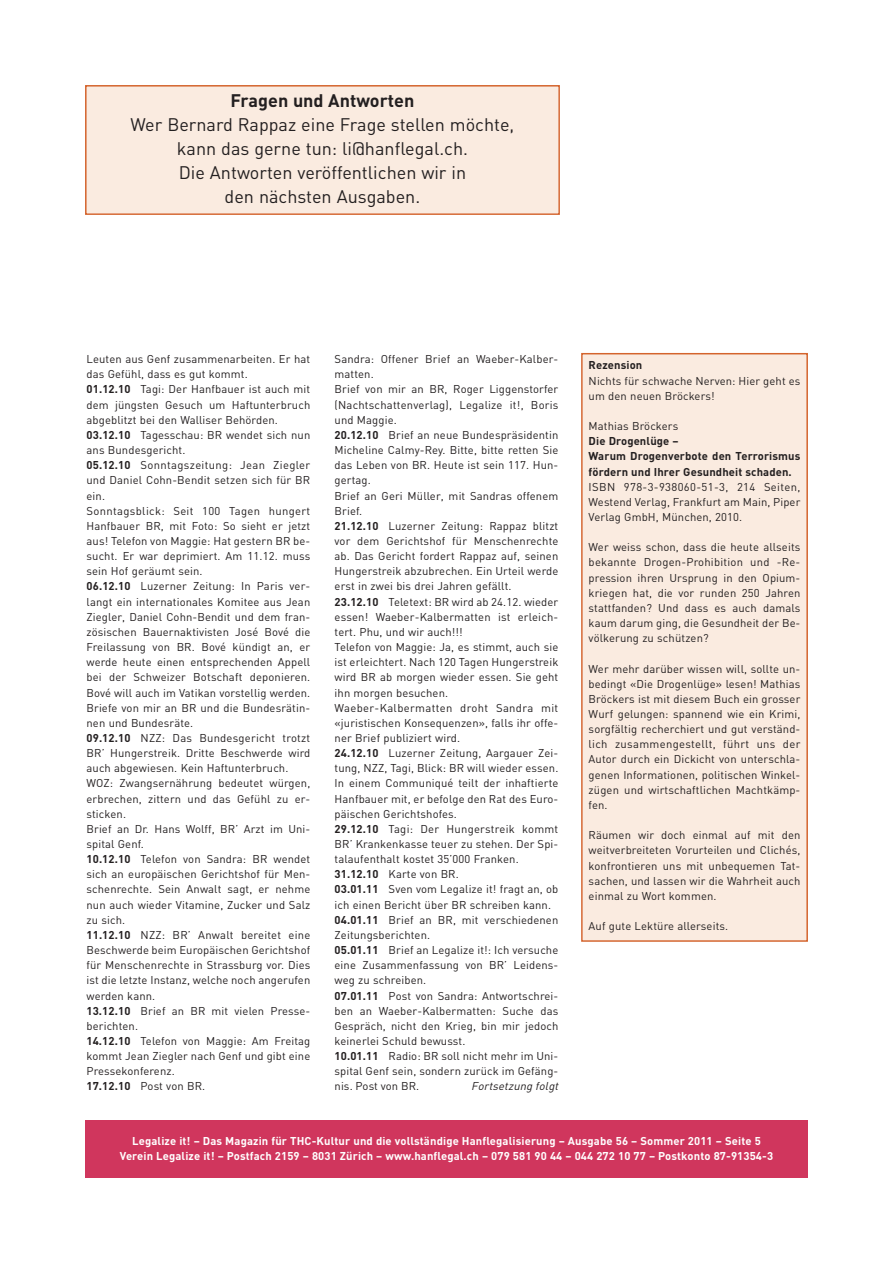
<style>
.page{position:relative;width:893px;height:1263px;background:#fff}
.page>*{position:absolute;margin:0;border:0;box-sizing:border-box;transform-origin:0 0}
.t1{font:18px/24.2px "DIN";color:#231f20;text-align:center}
.t2{font:700 18px "DIN";color:#231f20}
.t3{font:11.25px/15.1px "DIN";letter-spacing:.01em;color:#231f20;text-align:justify}
.t4{font:700 11.25px/15.1px "DIN";letter-spacing:.01em;color:#fff;text-align:center}
.t5{font:700 11.25px/15.1px "DIN";letter-spacing:.01em;color:#231f20}
.t6{font:italic 11.25px "DIN";color:#231f20}
.s1{font-weight:700}
</style>
<div class="page">
<div style="left:85px;top:1121px;width:723px;height:57px;background:#d0365d"></div>
<div style="left:583px;top:354px;width:223px;height:586px;background:#faebe0"></div>
<div style="left:581px;top:353px;width:227px;height:589px;border:2px solid #d4642d"></div>
<div style="left:87px;top:87px;width:471px;height:126px;background:#faebe0"></div>
<div style="left:85px;top:85px;width:475px;height:130px;border:2px solid #d4642d"></div>
<h1 class="t2" style="left:231px;top:90px;width:185px">Fragen und Antworten</h1>
<h1 class="t1" style="left:131px;top:113px;width:385px">Wer Bernard Rappaz eine Frage stellen möchte, kann das gerne tun: li@hanflegal.ch.<br>Die Antworten veröffentlichen wir in<br>den nächsten Ausgaben.</h1>
<p class="t3" style="left:87px;top:352px;width:225px;text-align:left">Leuten aus Genf zusammenarbeiten. Er hat das Gefühl, dass es gut kommt.<br><span class="s1">01.12.10</span> Tagi: Der Hanfbauer ist auch mit dem jüngsten Gesuch um Haftunterbruch abgeblitzt bei den Walliser Behörden.<br><span class="s1">03.12.10</span> Tagesschau: BR wendet sich nun ans Bundesgericht.<br><span class="s1">05.12.10</span> Sonntagszeitung: Jean Ziegler und Daniel Cohn-Bendit setzen sich für BR ein.<br>Sonntagsblick: Seit 100 Tagen hungert Hanfbauer BR, mit Foto: So sieht er jetzt aus! Telefon von Maggie: Hat gestern BR be&shy;sucht. Er war deprimiert. Am 11.12. muss sein Hof geräumt sein.<br><span class="s1">06.12.10</span> Luzerner Zeitung: In Paris ver&shy;langt ein internationales Komitee aus Jean Ziegler, Daniel Cohn-Bendit und dem fran&shy;zösischen Bauernaktivisten José Bové die Freilassung von BR. Bové kündigt an, er werde heute einen entsprechenden Appell bei der Schweizer Botschaft deponieren.<br>Bové will auch im Vatikan vorstellig werden.<br>Briefe von mir an BR und die Bundesrätin&shy;nen und Bundesräte.<br><span class="s1">09.12.10</span> NZZ: Das Bundesgericht trotzt BR’ Hungerstreik. Dritte Beschwerde wird auch abgewiesen. Kein Haftunterbruch.<br>WOZ: Zwangsernährung bedeutet würgen, erbrechen, zittern und das Gefühl zu er&shy;sticken.<br>Brief an Dr. Hans Wolff, BR’ Arzt im Uni&shy;spital Genf.<br><span class="s1">10.12.10</span> Telefon von Sandra: BR wendet sich an europäischen Gerichtshof für Men&shy;schenrechte. Sein Anwalt sagt, er nehme nun auch wieder Vitamine, Zucker und Salz zu sich.<br><span class="s1">11.12.10</span> NZZ: BR’ Anwalt bereitet eine Beschwerde beim Europäischen Gerichtshof für Menschenrechte in Strassburg vor. Dies ist die letzte Instanz, welche noch angerufen werden kann.<br><span class="s1">13.12.10</span> Brief an BR mit vielen Presse&shy;berichten.<br><span class="s1">14.12.10</span> Telefon von Maggie: Am Freitag kommt Jean Ziegler nach Genf und gibt eine Pressekonferenz.<br><span class="s1">17.12.10</span> Post von BR.</p>
<p class="t3" style="left:335px;top:352px;width:225px;text-align:left">Sandra: Offener Brief an Waeber-Kalber&shy;matten.<br>Brief von mir an BR, Roger Liggenstorfer (Nachtschattenverlag), Legalize it!, Boris und Maggie.<br><span class="s1">20.12.10</span> Brief an neue Bundespräsidentin Micheline Calmy-Rey. Bitte, bitte retten Sie das Leben von BR. Heute ist sein 117. Hun&shy;gertag.<br>Brief an Geri Müller, mit Sandras offenem Brief.<br><span class="s1">21.12.10</span> Luzerner Zeitung: Rappaz blitzt vor dem Gerichtshof für Menschenrechte ab. Das Gericht fordert Rappaz auf, seinen Hungerstreik abzubrechen. Ein Urteil werde erst in zwei bis drei Jahren gefällt.<br><span class="s1">23.12.10</span> Teletext: BR wird ab 24.12. wieder essen! Waeber-Kalbermatten ist erleich&shy;tert. Phu, und wir auch!!!<br>Telefon von Maggie: Ja, es stimmt, auch sie ist erleichtert. Nach 120 Tagen Hungerstreik wird BR ab morgen wieder essen. Sie geht ihn morgen besuchen.<br>Waeber-Kalbermatten droht Sandra mit «juristischen Konsequenzen», falls ihr offe&shy;ner Brief publiziert wird.<br><span class="s1">24.12.10</span> Luzerner Zeitung, Aargauer Zei&shy;tung, NZZ, Tagi, Blick: BR will wieder essen.<br>In einem Communiqué teilt der inhaftierte Hanfbauer mit, er befolge den Rat des Euro&shy;päischen Gerichtshofes.<br><span class="s1">29.12.10</span> Tagi: Der Hungerstreik kommt BR’ Krankenkasse teuer zu stehen. Der Spi&shy;talaufenthalt kostet 35’000 Franken.<br><span class="s1">31.12.10</span> Karte von BR.<br><span class="s1">03.01.11</span> Sven vom Legalize it! fragt an, ob ich einen Bericht über BR schreiben kann.<br><span class="s1">04.01.11</span> Brief an BR, mit verschiedenen Zeitungsberichten.<br><span class="s1">05.01.11</span> Brief an Legalize it!: Ich versuche eine Zusammenfassung von BR’ Leidens&shy;weg zu schreiben.<br><span class="s1">07.01.11</span> Post von Sandra: Antwortschrei&shy;ben an Waeber-Kalbermatten: Suche das Gespräch, nicht den Krieg, bin mir jedoch keinerlei Schuld bewusst.<br><span class="s1">10.01.11</span> Radio: BR soll nicht mehr im Uni&shy;spital Genf sein, sondern zurück im Gefäng&shy;nis. Post von BR.</p>
<p class="t6" style="left:471px;top:1080px;width:91px">Fortsetzung folgt</p>
<p class="t5" style="left:589px;top:358px;width:55px">Rezension</p>
<p class="t3" style="left:589px;top:373px;width:213px">Nichts für schwache Nerven: Hier geht es um den neuen Bröckers!</p>
<p class="t3" style="left:589px;top:419px;width:91px">Mathias Bröckers</p>
<p class="t5" style="left:589px;top:434px;width:213px">Die Drogenlüge –<br>Warum Drogenverbote den Terrorismus fördern und Ihrer Gesundheit schaden.</p>
<p class="t3" style="left:589px;top:479px;width:213px">ISBN 978-3-938060-51-3, 214 Seiten, Westend Verlag, Frankfurt am Main, Piper Verlag GmbH, München, 2010.</p>
<p class="t3" style="left:589px;top:540px;width:213px">Wer weiss schon, dass die heute allseits bekannte Drogen-Prohibition und -Re&shy;pression ihren Ursprung in den Opium&shy;kriegen hat, die vor runden 250 Jahren stattfanden? Und dass es auch damals kaum darum ging, die Gesundheit der Be&shy;völkerung zu schützen?</p>
<p class="t3" style="left:589px;top:661px;width:213px">Wer mehr darüber wissen will, sollte un&shy;bedingt «Die Drogenlüge» lesen! Mathias Bröckers ist mit diesem Buch ein grosser Wurf gelungen: spannend wie ein Krimi, sorgfältig recherchiert und gut verständ&shy;lich zusammengestellt, führt uns der Autor durch ein Dickicht von unterschla&shy;genen Informationen, politischen Winkel&shy;zügen und wirtschaftlichen Machtkämp&shy;fen.</p>
<p class="t3" style="left:589px;top:828px;width:213px">Räumen wir doch einmal auf mit den weitverbreiteten Vorurteilen und Clichés, konfrontieren uns mit unbequemen Tat&shy;sachen, und lassen wir die Wahrheit auch einmal zu Wort kommen.</p>
<p class="t3" style="left:589px;top:919px;width:141px">Auf gute Lektüre allerseits.</p>
<p class="t4" style="left:120px;top:1134px;width:655px">Legalize it! – Das Magazin für THC-Kultur und die vollständige Hanflegalisierung – Ausgabe 56 – Sommer 2011 – Seite 5<br>Verein Legalize it! – Postfach 2159 – 8031 Zürich – www.hanflegal.ch – 079 581 90 44 – 044 272 10 77 – Postkonto 87-91354-3</p>
</div>
